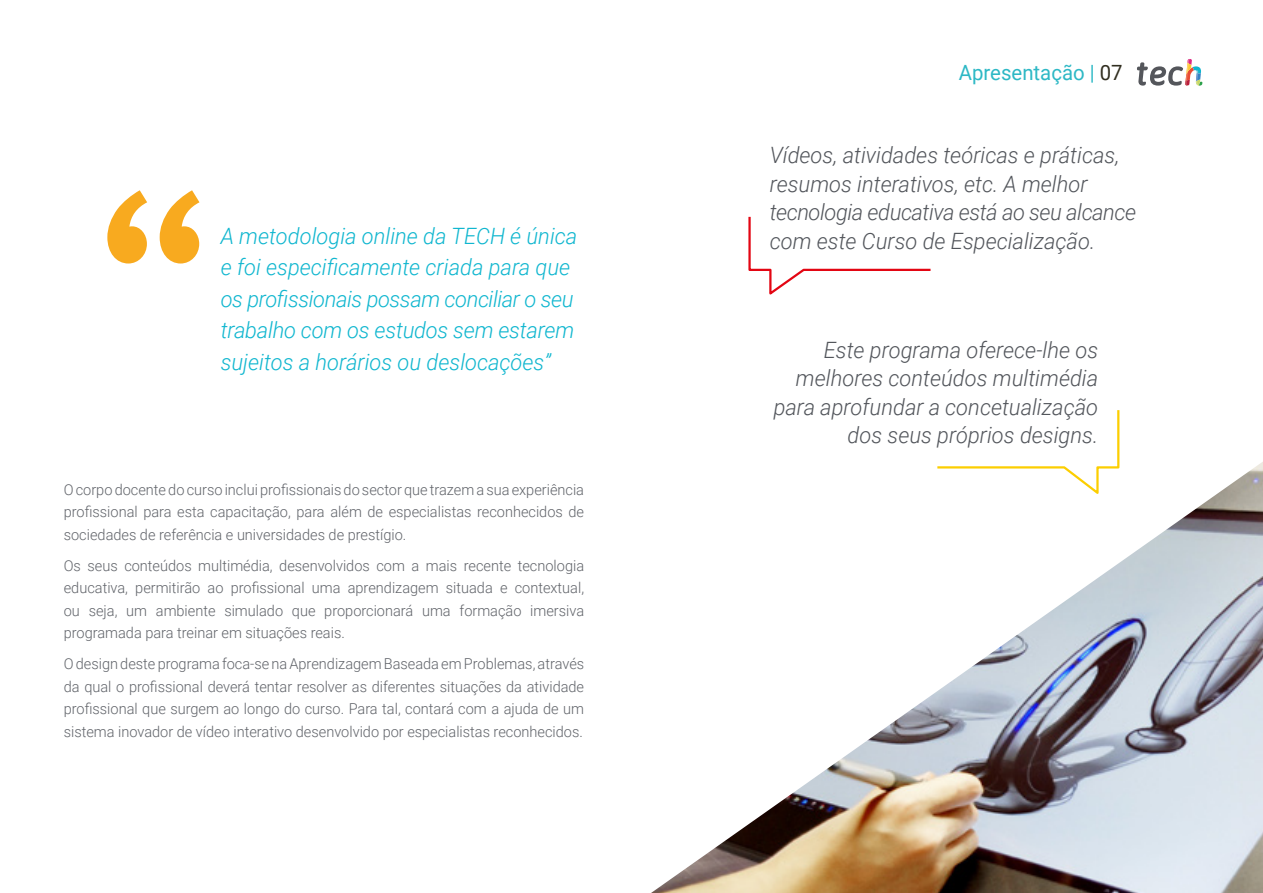
<style>
.page{position:relative;width:1263px;height:893px;background:#fff}
.page>*{position:absolute;margin:0;border:0;box-sizing:border-box;transform-origin:0 0}
.t1{font:italic 300 22.5px/28.5px "Roboto";color:#52555b;text-align:right}
.t2{font:italic 300 22.5px/31.5px "Roboto";color:#0fb6cf}
.t3{font:21px "Roboto";color:#2db8c5}
.t4{font:300 15px/22.5px "Roboto";color:#61646a;text-align:justify}
.s1{color:#312e20}
</style>
<div class="page">
<svg style="left:107px;top:190px;width:92px;height:73px"></svg>
<img style="left:651px;top:462px;width:612px;height:431px">
<svg style="left:1137px;top:59px;width:65px;height:27px"></svg>
<svg style="left:935px;top:410px;width:185px;height:87px"></svg>
<svg style="left:748px;top:216px;width:183px;height:79px"></svg>
<h1 class="t2" style="left:221px;top:219px;width:358px">A metodologia online da TECH é única e foi especificamente criada para que os profissionais possam conciliar o seu trabalho com os estudos sem estarem sujeitos a horários ou deslocações”</h1>
<p class="t4" style="left:64px;top:478px;width:522px">O corpo docente do curso inclui profissionais do sector que trazem a sua experiência profissional para esta capacitação, para além de especialistas reconhecidos de sociedades de referência e universidades de prestígio.</p>
<p class="t4" style="left:64px;top:554px;width:522px">Os seus conteúdos multimédia, desenvolvidos com a mais recente tecnologia educativa, permitirão ao profissional uma aprendizagem situada e contextual, ou seja, um ambiente simulado que proporcionará uma formação imersiva programada para treinar em situações reais.</p>
<p class="t4" style="left:64px;top:652px;width:522px">O design deste programa foca-se na Aprendizagem Baseada em Problemas, através da qual o profissional deverá tentar resolver as diferentes situações da atividade profissional que surgem ao longo do curso. Para tal, contará com a ajuda de um sistema inovador de vídeo interativo desenvolvido por especialistas reconhecidos.</p>
<h2 class="t3" style="left:959px;top:57px;width:165px">Apresentação | <span class="s1">07</span></h2>
<h1 class="t1" style="left:770px;top:140px;width:368px;text-align:left">Vídeos, atividades teóricas e práticas, resumos interativos, etc. A melhor tecnologia educativa está ao seu alcance com este Curso de Especialização.</h1>
<h1 class="t1" style="left:774px;top:335px;width:326px">Este programa oferece-lhe os melhores conteúdos multimédia para aprofundar a concetualização dos seus próprios designs.</h1>
</div>
